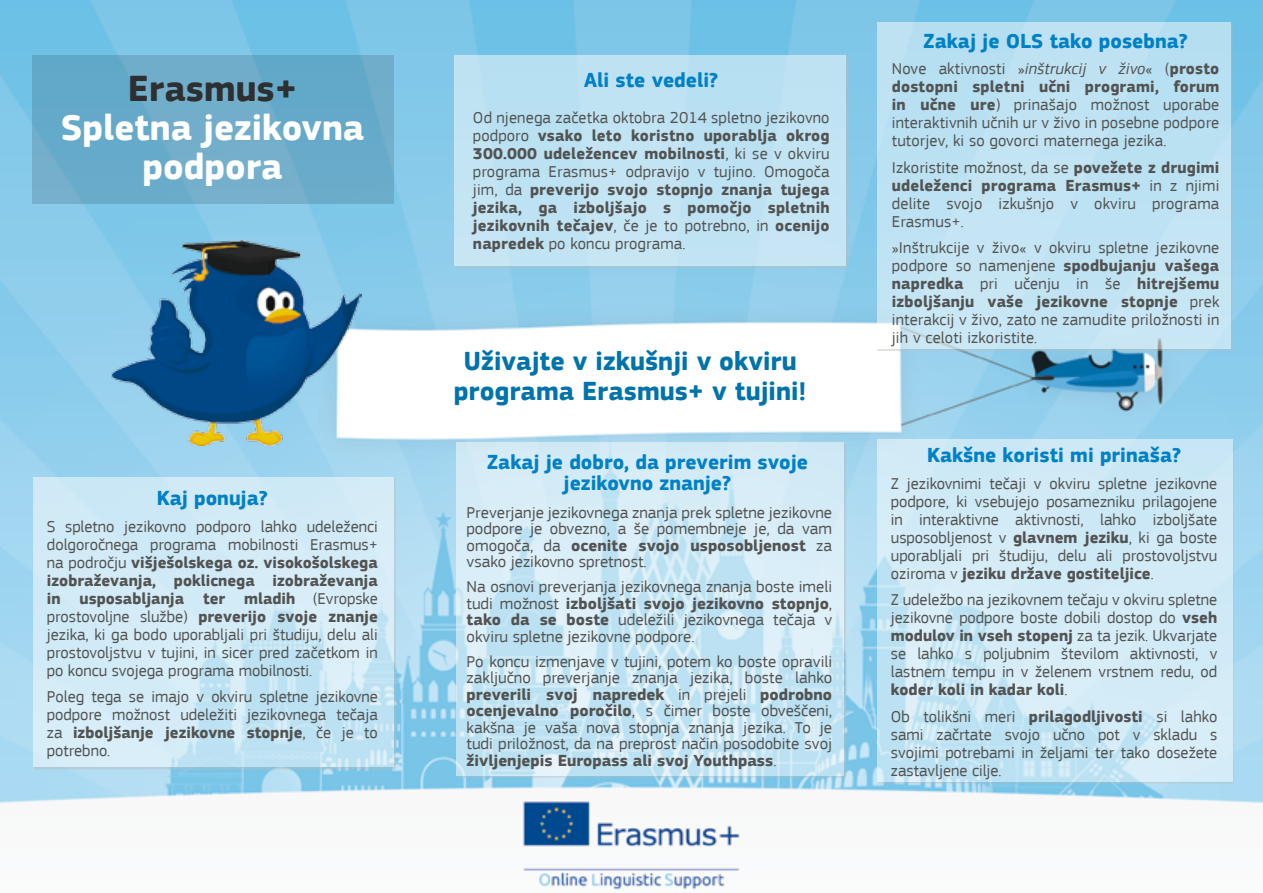
<style>
.page{position:relative;width:1263px;height:893px;background:#fff}
.page>*{position:absolute;margin:0;border:0;box-sizing:border-box;transform-origin:0 0}
.t1{font:700 37.5px/39px "EC Square Sans Pro";color:#fffffe;text-align:center}
.t2{font:700 37.5px "EC Square Sans Pro";color:#2d2f30}
.t3{font:700 27px/30px "EC Square Sans Pro";color:#0073aa;text-align:center}
.t4{font:700 21px/21px "EC Square Sans Pro";color:#0080c6;text-align:center}
.t5{font:16.5px/18px "EC Square Sans Pro";color:#525352;text-align:justify}
.t6{font:700 16.5px/18px "EC Square Sans Pro";letter-spacing:.01em;color:#525352;text-align:justify}
.s1{font-weight:700}
.s2{font-weight:400}
.s3{font-style:italic}
</style>
<div class="page">
<img style="left:0;top:0;width:1263px;height:890px">
<svg style="left:877px;top:439px;width:355px;height:342px;background:#cee9f6"></svg>
<div style="left:455px;top:55px;width:391px;height:211px;background:#bfe3f3"></div>
<svg style="left:33px;top:477px;width:360px;height:290px;background:#cee9f6"></svg>
<svg style="left:457px;top:442px;width:387px;height:333px;background:#cde8f5"></svg>
<div style="left:877px;top:22px;width:354px;height:327px;background:#bfe3f3"></div>
<div style="left:32px;top:55px;width:361px;height:149px;background:linear-gradient(to right,#6aabca,#6bacca)"></div>
<img style="left:111px;top:241px;width:251px;height:205px">
<h1 class="t2" style="left:128px;top:67px;width:171px">Erasmus+</h1>
<h1 class="t1" style="left:61px;top:110px;width:305px">Spletna jezikovna podpora</h1>
<p class="t4" style="left:157px;top:488px;width:113px">Kaj ponuja?</p>
<p class="t5" style="left:47px;top:517px;width:332px">S spletno jezikovno podporo lahko udeleženci dolgoročnega programa mobilnosti Erasmus+ na področju <span class="s1">višješolskega oz. visokošolskega izobraževanja, poklicnega izobraževanja in usposabljanja ter mladih</span> (Evropske prostovoljne službe) <span class="s1">preverijo svoje znanje </span>jezika, ki ga bodo uporabljali pri študiju, delu ali prostovoljstvu v tujini, in sicer pred začetkom in po koncu svojega programa mobilnosti.</p>
<p class="t5" style="left:47px;top:688px;width:332px">Poleg tega se imajo v okviru spletne jezikovne podpore možnost udeležiti jezikovnega tečaja za <span class="s1">izboljšanje jezikovne stopnje</span>, če je to potrebno.</p>
<p class="t4" style="left:584px;top:70px;width:136px">Ali ste vedeli?</p>
<p class="t6" style="left:473px;top:109px;width:358px"><span class="s2">Od njenega začetka oktobra 2014 spletno jezikovno podporo</span> vsako leto koristno uporablja okrog 300.000 udeležencev mobilnosti<span class="s2">, ki se v okviru programa Erasmus+ odpravijo v tujino. Omogoča jim, da</span> preverijo svojo stopnjo znanja tujega jezika, ga izboljšajo s pomočjo spletnih jezikovnih tečajev<span class="s2">, če je to potrebno, in</span> ocenijo napredek <span class="s2">po koncu programa.</span></p>
<h2 class="t3" style="left:454px;top:347px;width:354px">Uživajte v izkušnji v okviru programa Erasmus+ v tujini!</h2>
<p class="t4" style="left:487px;top:452px;width:323px">Zakaj je dobro, da preverim svoje jezikovno znanje?</p>
<p class="t5" style="left:467px;top:504px;width:367px;line-height:16.5px">Preverjanje jezikovnega znanja prek spletne jezikovne podpore je obvezno, a še pomembneje je, da vam omogoča, da <span class="s1">ocenite svojo usposobljenost</span> za vsako jezikovno spretnost.</p>
<p class="t5" style="left:467px;top:579px;width:367px;line-height:16.5px">Na osnovi preverjanja jezikovnega znanja boste imeli tudi možnost <span class="s1">izboljšati svojo jezikovno stopnjo</span>, <span class="s1">tako da se boste</span> udeležili jezikovnega tečaja v okviru spletne jezikovne podpore.</p>
<p class="t5" style="left:467px;top:653px;width:367px;line-height:16.5px">Po koncu izmenjave v tujini, potem ko boste opravili zaključno preverjanje znanja jezika, boste lahko <span class="s1">preverili svoj napredek</span> in prejeli <span class="s1">podrobno ocenjevalno poročilo</span>, s čimer boste obveščeni, kakšna je vaša nova stopnja znanja jezika. To je tudi priložnost, da na preprost način posodobite svoj <span class="s1">življenjepis Europass ali svoj Youthpass</span>.</p>
<p class="t4" style="left:923px;top:31px;width:266px">Zakaj je OLS tako posebna?</p>
<p class="t5" style="left:892px;top:60px;width:329px">Nove aktivnosti »<span class="s3">inštrukcij v živo</span>« (<span class="s1">prosto dostopni spletni učni programi, forum in učne ure</span>) prinašajo možnost uporabe interaktivnih učnih ur v živo in posebne podpore tutorjev, ki so govorci maternega jezika.</p>
<p class="t5" style="left:892px;top:159px;width:329px">Izkoristite možnost, da se <span class="s1">povežete z drugimi udeleženci programa Erasmus+</span> in z njimi delite svojo izkušnjo v okviru programa Erasmus+.</p>
<p class="t5" style="left:892px;top:239px;width:329px">»Inštrukcije v živo« v okviru spletne jezikovne podpore so namenjene <span class="s1">spodbujanju vašega napredka</span> pri učenju in še <span class="s1">hitrejšemu izboljšanju vaše jezikovne stopnje</span> prek interakcij v živo, zato ne zamudite priložnosti in jih v celoti izkoristite.</p>
<p class="t4" style="left:927px;top:446px;width:256px">Kakšne koristi mi prinaša?</p>
<p class="t5" style="left:891px;top:474px;width:328px">Z jezikovnimi tečaji v okviru spletne jezikovne podpore, ki vsebujejo posamezniku prilagojene in interaktivne aktivnosti, lahko izboljšate usposobljenost v <span class="s1">glavnem jeziku</span>, ki ga boste uporabljali pri študiju, delu ali prostovoljstvu oziroma v <span class="s1">jeziku države gostiteljice</span>.</p>
<p class="t5" style="left:891px;top:591px;width:328px">Z udeležbo na jezikovnem tečaju v okviru spletne jezikovne podpore boste dobili dostop do <span class="s1">vseh modulov in vseh stopenj</span> za ta jezik. Ukvarjate se lahko s poljubnim številom aktivnosti, v lastnem tempu in v želenem vrstnem redu, od <span class="s1">koder koli in kadar koli</span>.</p>
<p class="t5" style="left:891px;top:707px;width:328px">Ob tolikšni meri <span class="s1">prilagodljivosti</span> si lahko sami začrtate svojo učno pot v skladu s svojimi potrebami in željami ter tako dosežete zastavljene cilje.</p>
</div>
